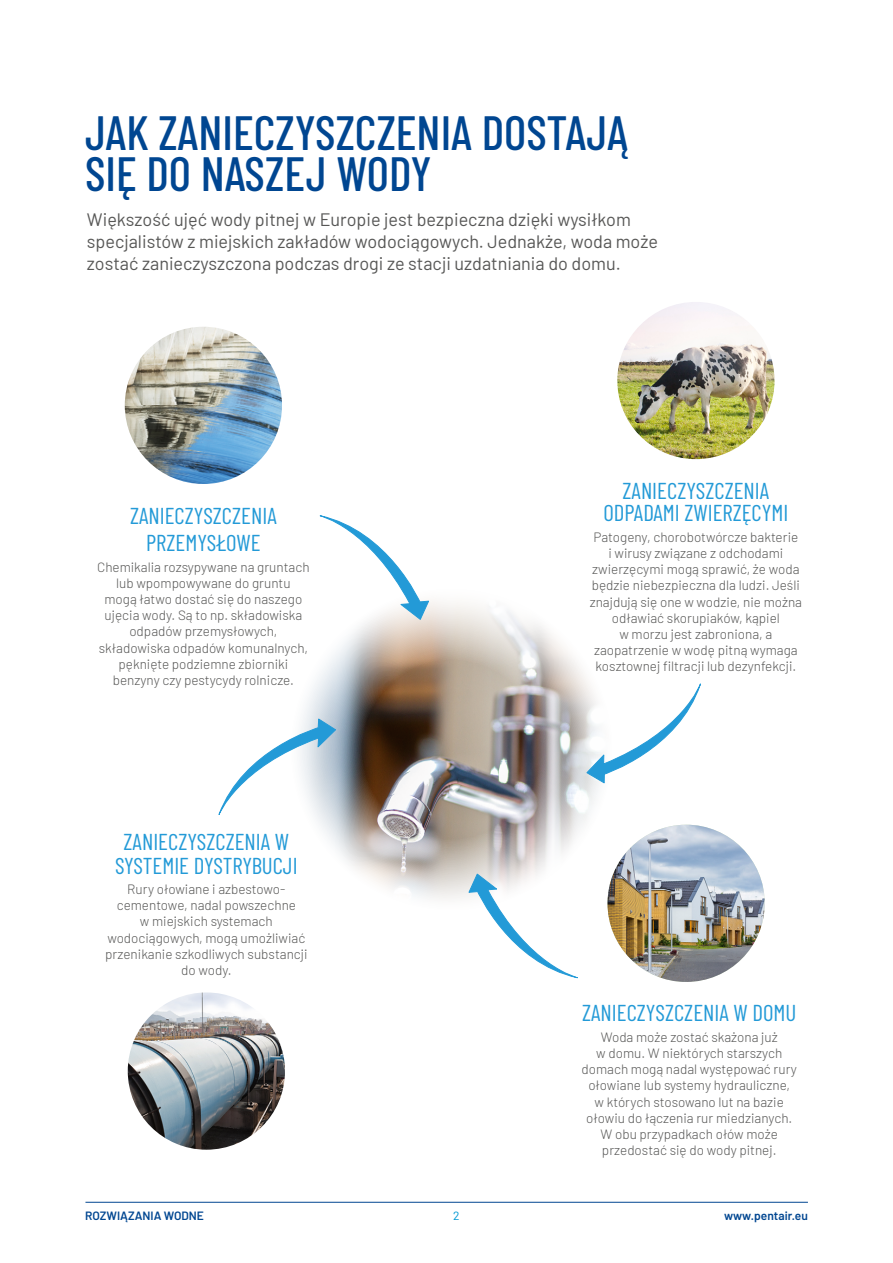
<style>
.page{position:relative;width:893px;height:1263px;background:#fff}
.page>*{position:absolute;margin:0;border:0;box-sizing:border-box;transform-origin:0 0}
.t1{font:500 48px/40.5px "Barlow Condensed";color:#004691}
.t2{font:22.95px/27.6px "Barlow Condensed";color:#239ad7;text-align:center}
.t3{font:18px/21.6px "Barlow";color:#575756}
.t4{font:300 13.5px/16.2px "Barlow";color:#575756;text-align:center}
.t5{font:600 12px "Barlow";color:#004691}
.t6{font:12px "Barlow";color:#0099d4}
</style>
<div class="page">
<img style="left:289px;top:587px;width:324px;height:324px;border-radius:162px">
<img style="left:125px;top:327px;width:157px;height:157px;border-radius:79px">
<img style="left:617px;top:302px;width:157px;height:157px;border-radius:78px">
<img style="left:607px;top:825px;width:158px;height:157px;border-radius:79px">
<img style="left:128px;top:992px;width:157px;height:158px;border-radius:79px">
<svg style="left:319px;top:515px;width:111px;height:105px"></svg>
<svg style="left:218px;top:718px;width:119px;height:97px"></svg>
<svg style="left:586px;top:683px;width:115px;height:101px"></svg>
<svg style="left:468px;top:873px;width:110px;height:105px"></svg>
<hr style="left:85px;top:1202px;width:723px;height:1px;background:#004691">
<h1 class="t1" style="left:85px;top:109px;width:544px">JAK ZANIECZYSZCZENIA DOSTAJĄ<br>SIĘ DO NASZEJ WODY</h1>
<h3 class="t3" style="left:87px;top:208px;width:573px">Większość ujęć wody pitnej w Europie jest bezpieczna dzięki wysiłkom specjalistów z miejskich zakładów wodociągowych. Jednakże, woda może zostać zanieczyszczona podczas drogi ze stacji uzdatniania do domu.</h3>
<h2 class="t2" style="left:130px;top:500px;width:148px">ZANIECZYSZCZENIA<br>PRZEMYSŁOWE</h2>
<p class="t4" style="left:97px;top:558px;width:214px">Chemikalia rozsypywane na gruntach lub wpompowywane do gruntu<br>mogą łatwo dostać się do naszego ujęcia wody. Są to np. składowiska odpadów przemysłowych, składowiska odpadów komunalnych, pęknięte podziemne zbiorniki benzyny czy pestycydy rolnicze.</p>
<h2 class="t2" style="left:115px;top:828px;width:184px;line-height:24px">ZANIECZYSZCZENIA W<br>SYSTEMIE DYSTRYBUCJI</h2>
<p class="t4" style="left:105px;top:880px;width:204px">Rury ołowiane i azbestowo&shy;cementowe, nadal powszechne<br>w miejskich systemach wodociągowych, mogą umożliwiać przenikanie szkodliwych substancji do wody.</p>
<h2 class="t2" style="left:603px;top:478px;width:186px;line-height:22.5px">ZANIECZYSZCZENIA<br>ODPADAMI ZWIERZĘCYMI</h2>
<p class="t4" style="left:590px;top:528px;width:214px">Patogeny, chorobotwórcze bakterie<br>i wirusy związane z odchodami zwierzęcymi mogą sprawić, że woda będzie niebezpieczna dla ludzi. Jeśli znajdują się one w wodzie, nie można odławiać skorupiaków, kąpiel<br>w morzu jest zabroniona, a zaopatrzenie w wodę pitną wymaga kosztownej filtracji lub dezynfekcji.</p>
<h2 class="t2" style="left:582px;top:997px;width:216px">ZANIECZYSZCZENIA W DOMU</h2>
<p class="t4" style="left:581px;top:1028px;width:217px">Woda może zostać skażona już<br>w domu. W niektórych starszych domach mogą nadal występować rury ołowiane lub systemy hydrauliczne,<br>w których stosowano lut na bazie ołowiu do łączenia rur miedzianych.<br>W obu przypadkach ołów może przedostać się do wody pitnej.</p>
<p class="t5" style="left:85px;top:1207px;width:120px">ROZWIĄZANIA WODNE</p>
<p class="t6" style="left:453px;top:1207px;width:8px">2</p>
<p class="t5" style="left:724px;top:1207px;width:85px">www.pentair.eu</p>
</div>
